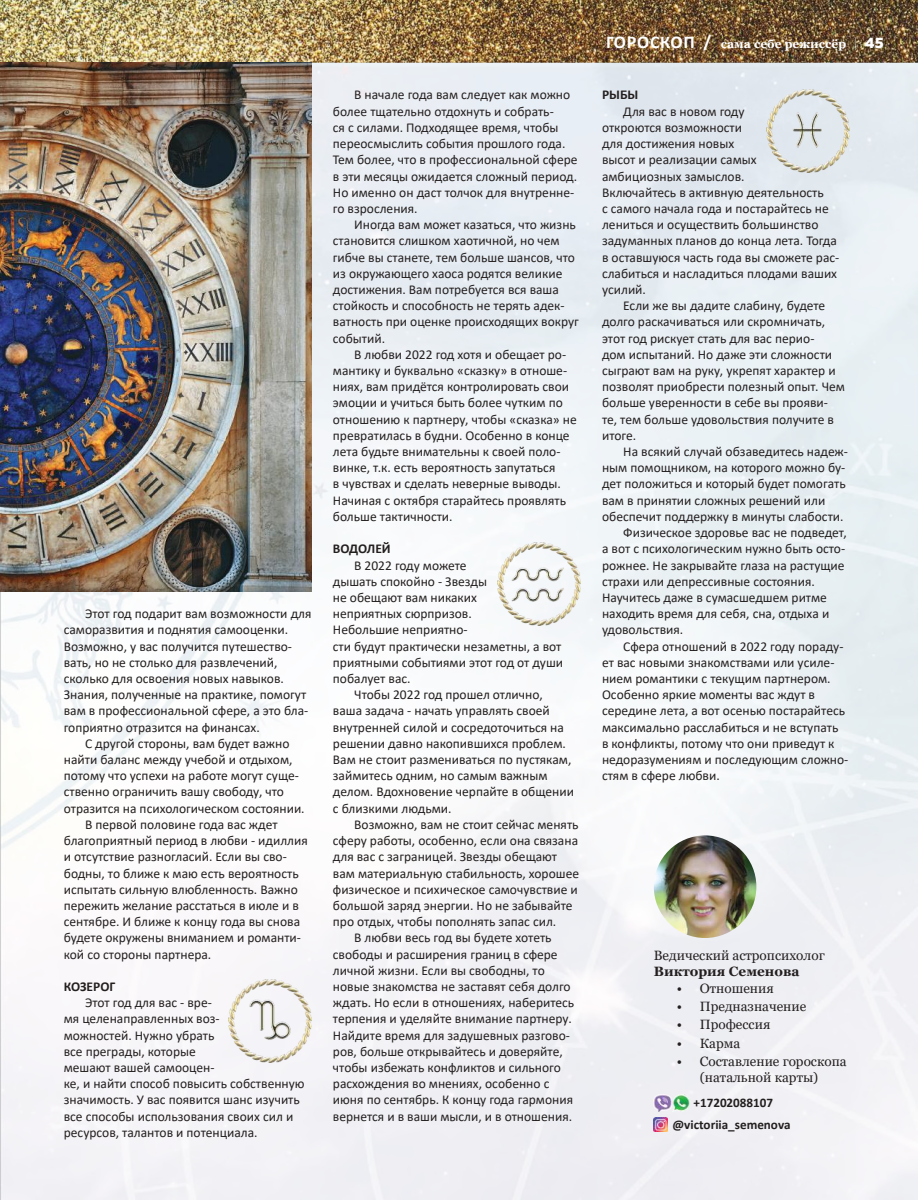
<style>
.page{position:relative;width:918px;height:1201px;background:#fff}
.page>*{position:absolute;margin:0;border:0;box-sizing:border-box;transform-origin:0 0}
.t1{font:700 18px "Calibri";letter-spacing:.04em;color:#fff}
.t2{font:13.5px/16.2px "Calibri";color:#241f1f}
.t3{font:13.5px/16.2px "Georgia";color:#241f1f;text-align:center}
.t4{font:700 13.5px "Calibri";color:#241f1f}
.t5{font:700 13.5px "Georgia";color:#241f1f}
.t6{font:700 13.05px "Calibri";color:#241f1f}
.t7{font:700 12px "Georgia";color:#fff}
.s1{font-family:"Muller";font-weight:100;font-size:18px}
.s2{font-family:"Muller";font-weight:800;font-size:15px}
</style>
<div class="page">
<img style="left:0;top:0;width:918px;height:1199px">
<img style="left:654px;top:1117px;width:14px;height:14px">
<img style="left:654px;top:1093px;width:36px;height:18px">
<img style="left:654px;top:835px;width:102px;height:102px;border-radius:51px">
<img style="left:228px;top:979px;width:84px;height:83px">
<img style="left:497px;top:542px;width:84px;height:83px">
<img style="left:766px;top:89px;width:84px;height:83px">
<img style="left:0;top:63px;width:312px;height:528px">
<p class="t2" style="left:85px;top:605px;width:228px">Этот год подарит вам возможности для</p>
<p class="t2" style="left:64px;top:621px;width:226px">саморазвития и поднятия самооценки.</p>
<p class="t2" style="left:64px;top:637px;width:230px">Возможно, у вас получится путешество-</p>
<p class="t2" style="left:64px;top:653px;width:215px">вать, но не столько для развлечений,</p>
<p class="t2" style="left:64px;top:670px;width:221px">сколько для освоения новых навыков.</p>
<p class="t2" style="left:64px;top:686px;width:244px">Знания, полученные на практике, помогут</p>
<p class="t2" style="left:64px;top:702px;width:246px">вам в профессиональной сфере, а это бла-</p>
<p class="t2" style="left:64px;top:718px;width:197px">гоприятно отразится на финансах.</p>
<p class="t2" style="left:85px;top:734px;width:206px">С другой стороны, вам будет важно</p>
<p class="t2" style="left:64px;top:751px;width:230px">найти баланс между учебой и отдыхом,</p>
<p class="t2" style="left:64px;top:767px;width:237px">потому что успехи на работе могут суще-</p>
<p class="t2" style="left:64px;top:783px;width:222px">ственно ограничить вашу свободу, что</p>
<p class="t2" style="left:64px;top:799px;width:242px">отразится на психологическом состоянии.</p>
<p class="t2" style="left:85px;top:815px;width:194px">В первой половине года вас ждет</p>
<p class="t2" style="left:64px;top:832px;width:245px">благоприятный период в любви - идиллия</p>
<p class="t2" style="left:64px;top:848px;width:224px">и отсутствие разногласий. Если вы сво-</p>
<p class="t2" style="left:64px;top:864px;width:236px">бодны, то ближе к маю есть вероятность</p>
<p class="t2" style="left:64px;top:880px;width:235px">испытать сильную влюбленность. Важно</p>
<p class="t2" style="left:64px;top:896px;width:236px">пережить желание расстаться в июле и в</p>
<p class="t2" style="left:64px;top:913px;width:238px">сентябре. И ближе к концу года вы снова</p>
<p class="t2" style="left:64px;top:929px;width:239px">будете окружены вниманием и романти-</p>
<p class="t2" style="left:64px;top:945px;width:149px">кой со стороны партнера.</p>
<p class="t4" style="left:64px;top:976px;width:53px">КОЗЕРОГ</p>
<p class="t2" style="left:64px;top:994px;width:242px;text-indent:21px">Этот год для вас - вре-<br>мя целенаправленных воз-<br>можностей. Нужно убрать<br>все преграды, которые<br>мешают вашей самооцен-<br>ке, и найти способ повысить собственную значимость. У вас появится шанс изучить все способы использования своих сил и ресурсов, талантов и потенциала.</p>
<p class="t2" style="left:333px;top:86px;width:246px;text-indent:21px">В начале года вам следует как можно более тщательно отдохнуть и собрать-<br>ся с силами. Подходящее время, чтобы переосмыслить события прошлого года.<br>Тем более, что в профессиональной сфере в эти месяцы ожидается сложный период.<br>Но именно он даст толчок для внутренне&shy;го взросления.</p>
<p class="t2" style="left:333px;top:216px;width:247px;text-indent:21px">Иногда вам может казаться, что жизнь становится слишком хаотичной, но чем гибче вы станете, тем больше шансов, что из окружающего хаоса родятся великие достижения. Вам потребуется вся ваша стойкость и способность не терять адек&shy;ватность при оценке происходящих вокруг событий.</p>
<p class="t2" style="left:333px;top:346px;width:245px;text-indent:21px">В любви 2022 год хотя и обещает ро&shy;мантику и буквально «сказку» в отноше&shy;ниях, вам придётся контролировать свои эмоции и учиться быть более чутким по отношению к партнеру, чтобы «сказка» не превратилась в будни. Особенно в конце лета будьте внимательны к своей поло&shy;винке, т.к. есть вероятность запутаться<br>в чувствах и сделать неверные выводы.<br>Начиная с октября старайтесь проявлять больше тактичности.</p>
<p class="t4" style="left:333px;top:539px;width:59px">ВОДОЛЕЙ</p>
<p class="t2" style="left:354px;top:556px;width:114px">В 2022 году можете</p>
<p class="t2" style="left:333px;top:572px;width:156px">дышать спокойно - Звезды</p>
<p class="t2" style="left:333px;top:589px;width:146px">не обещают вам никаких</p>
<p class="t2" style="left:333px;top:605px;width:140px">неприятных сюрпризов.</p>
<p class="t2" style="left:333px;top:621px;width:136px">Небольшие неприятно-</p>
<p class="t2" style="left:333px;top:637px;width:230px">сти будут практически незаметны, а вот</p>
<p class="t2" style="left:333px;top:653px;width:232px">приятными событиями этот год от души</p>
<p class="t2" style="left:333px;top:670px;width:79px">побалует вас.</p>
<p class="t2" style="left:354px;top:686px;width:190px">Чтобы 2022 год прошел отлично,</p>
<p class="t2" style="left:333px;top:702px;width:218px">ваша задача - начать управлять своей</p>
<p class="t2" style="left:333px;top:718px;width:232px">внутренней силой и сосредоточиться на</p>
<p class="t2" style="left:333px;top:734px;width:234px">решении давно накопившихся проблем.</p>
<p class="t2" style="left:333px;top:751px;width:240px">Вам не стоит размениваться по пустякам,</p>
<p class="t2" style="left:333px;top:767px;width:216px">займитесь одним, но самым важным</p>
<p class="t2" style="left:333px;top:783px;width:243px">делом. Вдохновение черпайте в общении</p>
<p class="t2" style="left:333px;top:799px;width:120px">с близкими людьми.</p>
<p class="t2" style="left:354px;top:815px;width:226px">Возможно, вам не стоит сейчас менять</p>
<p class="t2" style="left:333px;top:832px;width:247px">сферу работы, особенно, если она связана</p>
<p class="t2" style="left:333px;top:848px;width:226px">для вас с заграницей. Звезды обещают</p>
<p class="t2" style="left:333px;top:864px;width:248px">вам материальную стабильность, хорошее</p>
<p class="t2" style="left:333px;top:880px;width:246px">физическое и психическое самочувствие и</p>
<p class="t2" style="left:333px;top:896px;width:241px">большой заряд энергии. Но не забывайте</p>
<p class="t2" style="left:333px;top:913px;width:225px">про отдых, чтобы пополнять запас сил.</p>
<p class="t2" style="left:354px;top:929px;width:199px">В любви весь год вы будете хотеть</p>
<p class="t2" style="left:333px;top:945px;width:226px">свободы и расширения границ в сфере</p>
<p class="t2" style="left:333px;top:961px;width:213px">личной жизни. Если вы свободны, то</p>
<p class="t2" style="left:333px;top:977px;width:239px">новые знакомства не заставят себя долго</p>
<p class="t2" style="left:333px;top:994px;width:243px">ждать. Но если в отношениях, наберитесь</p>
<p class="t2" style="left:333px;top:1010px;width:240px">терпения и уделяйте внимание партнеру.</p>
<p class="t2" style="left:333px;top:1026px;width:238px">Найдите время для задушевных разгово-</p>
<p class="t2" style="left:333px;top:1042px;width:231px">ров, больше открывайтесь и доверяйте,</p>
<p class="t2" style="left:333px;top:1058px;width:229px">чтобы избежать конфликтов и сильного</p>
<p class="t2" style="left:333px;top:1075px;width:218px">расхождения во мнениях, особенно с</p>
<p class="t2" style="left:333px;top:1091px;width:242px">июня по сентябрь. К концу года гармония</p>
<p class="t2" style="left:333px;top:1107px;width:241px">вернется и в ваши мысли, и в отношения.</p>
<h1 class="t1" style="left:606px;top:29px;width:107px">ГОРОСКОП /</h1>
<p class="t7" style="left:720px;top:36px;width:165px">сама себе режиссёр <span class="s1">I</span> <span class="s2">45</span></p>
<p class="t4" style="left:602px;top:85px;width:38px">РЫБЫ</p>
<p class="t2" style="left:602px;top:103px;width:239px;text-indent:21px">Для вас в новом году<br>откроются возможности<br>для достижения новых<br>высот и реализации самых амбициозных замыслов.<br>Включайтесь в активную деятельность<br>с самого начала года и постарайтесь не лениться и осуществить большинство задуманных планов до конца лета. Тогда в оставшуюся часть года вы сможете рас&shy;слабиться и насладиться плодами ваших усилий.</p>
<p class="t2" style="left:602px;top:297px;width:244px;text-indent:21px">Если же вы дадите слабину, будете долго раскачиваться или скромничать, этот год рискует стать для вас перио-<br>дом испытаний. Но даже эти сложности сыграют вам на руку, укрепят характер и позволят приобрести полезный опыт. Чем больше уверенности в себе вы прояви&shy;те, тем больше удовольствия получите в итоге.</p>
<p class="t2" style="left:623px;top:443px;width:226px">На всякий случай обзаведитесь надеж-</p>
<p class="t2" style="left:602px;top:459px;width:245px">ным помощником, на которого можно бу-</p>
<p class="t2" style="left:602px;top:475px;width:245px">дет положиться и который будет помогать</p>
<p class="t2" style="left:602px;top:491px;width:225px">вам в принятии сложных решений или</p>
<p class="t2" style="left:602px;top:508px;width:243px">обеспечит поддержку в минуты слабости.</p>
<p class="t2" style="left:623px;top:524px;width:225px">Физическое здоровье вас не подведет,</p>
<p class="t2" style="left:602px;top:540px;width:245px">а вот с психологическим нужно быть осто-</p>
<p class="t2" style="left:602px;top:556px;width:244px">рожнее. Не закрывайте глаза на растущие</p>
<p class="t2" style="left:602px;top:572px;width:214px">страхи или депрессивные состояния.</p>
<p class="t2" style="left:602px;top:589px;width:226px">Научитесь даже в сумасшедшем ритме</p>
<p class="t2" style="left:602px;top:605px;width:229px">находить время для себя, сна, отдыха и</p>
<p class="t2" style="left:602px;top:621px;width:83px">удовольствия.</p>
<p class="t2" style="left:623px;top:637px;width:222px">Сфера отношений в 2022 году пораду-</p>
<p class="t2" style="left:602px;top:653px;width:234px">ет вас новыми знакомствами или усиле-</p>
<p class="t2" style="left:602px;top:670px;width:230px">нием романтики с текущим партнером.</p>
<p class="t2" style="left:602px;top:686px;width:214px">Особенно яркие моменты вас ждут в</p>
<p class="t2" style="left:602px;top:702px;width:245px">середине лета, а вот осенью постарайтесь</p>
<p class="t2" style="left:602px;top:718px;width:238px">максимально расслабиться и не вступать</p>
<p class="t2" style="left:602px;top:734px;width:234px">в конфликты, потому что они приведут к</p>
<p class="t2" style="left:602px;top:751px;width:248px">недоразумениям и последующим сложно-</p>
<p class="t2" style="left:602px;top:767px;width:119px">стям в сфере любви.</p>
<p class="t3" style="left:654px;top:947px;width:172px">Ведический астропсихолог</p>
<p class="t5" style="left:654px;top:962px;width:147px">Виктория Семенова</p>
<p class="t3" style="left:677px;top:980px;width:98px">• Отношения</p>
<p class="t3" style="left:677px;top:998px;width:131px">• Предназначение</p>
<p class="t3" style="left:677px;top:1016px;width:95px">• Профессия</p>
<p class="t3" style="left:677px;top:1035px;width:65px">• Карма</p>
<p class="t3" style="left:677px;top:1053px;width:171px">• Составление гороскопа (натальной карты)</p>
<p class="t6" style="left:693px;top:1093px;width:81px">+17202088107</p>
<p class="t6" style="left:672px;top:1115px;width:119px">@victoriia_semenova</p>
</div>
